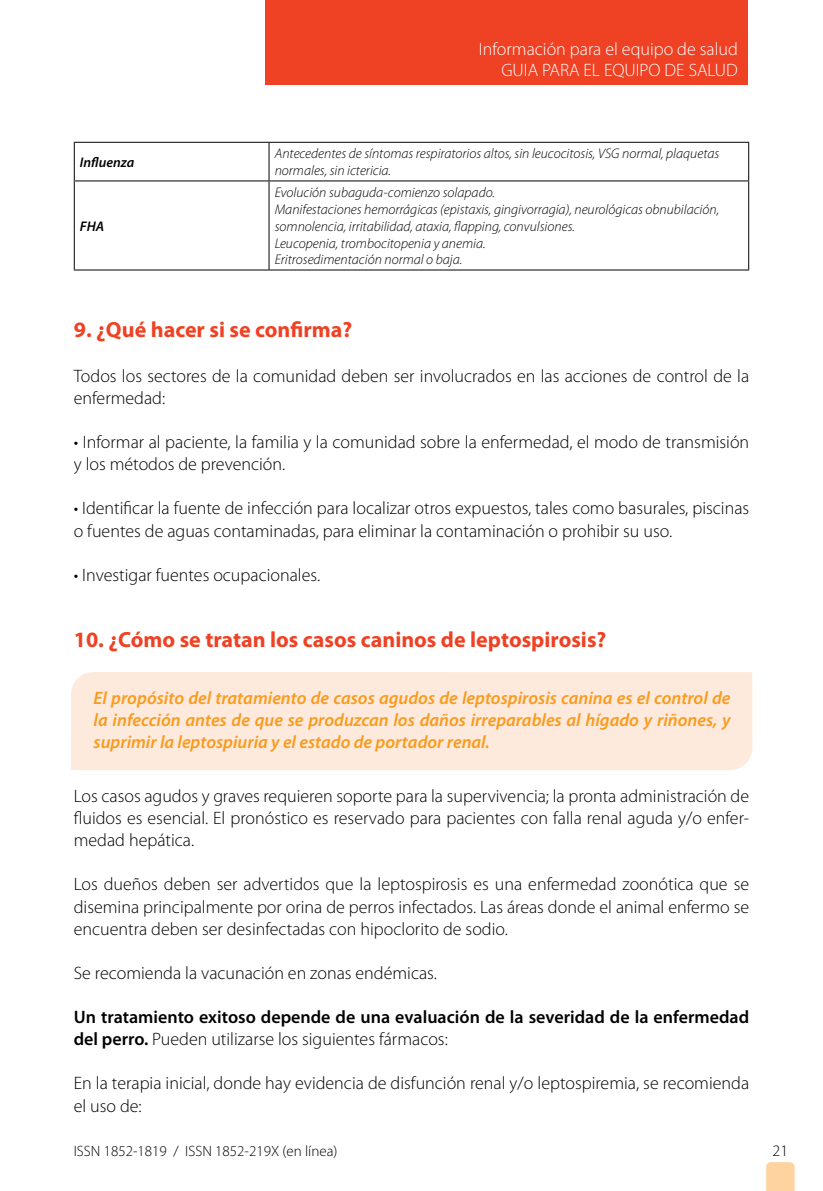
<style>
.page{position:relative;width:823px;height:1191px;background:#fff}
.page>*{position:absolute;margin:0;border:0;box-sizing:border-box;transform-origin:0 0}
.t1{font:700 22px "Myriad Pro";color:#ef4123}
.t2{font:300 18px/22.2px "Myriad Pro";color:#000}
.t3{font:italic 600 18px/22px "Myriad Pro";color:#f99b1c;text-align:justify}
.t4{font:600 18px/22.2px "Myriad Pro";color:#000}
.t5{font:300 18px/21.6px "Myriad Pro";color:#fff;text-align:right}
.t6{font:300 16px "Myriad Pro";color:#000}
.t7{font:300 15px "Myriad Pro";color:#000}
.t8{font:italic 300 14px/16.8px "Myriad Pro";color:#000}
.t9{font:italic 600 14px "Myriad Pro";color:#000}
.s1{font-weight:300}
</style>
<div class="page">
<svg style="left:766px;top:1162px;width:28px;height:29px"></svg>
<div style="left:265px;top:0;width:482px;height:85px;background:#ef4123"></div>
<hr style="left:74px;top:142px;width:195px;height:1px;background:#000">
<hr style="left:74px;top:143px;width:1px;height:37px;background:#000">
<hr style="left:269px;top:142px;width:479px;height:1px;background:#000">
<hr style="left:268px;top:143px;width:1px;height:37px;background:#000">
<hr style="left:747px;top:143px;width:1px;height:37px;background:#000">
<hr style="left:74px;top:180px;width:195px;height:1px;background:#000">
<hr style="left:74px;top:181px;width:1px;height:88px;background:#000">
<hr style="left:269px;top:180px;width:479px;height:1px;background:#000">
<hr style="left:268px;top:181px;width:1px;height:88px;background:#000">
<hr style="left:747px;top:181px;width:1px;height:88px;background:#000">
<hr style="left:74px;top:269px;width:195px;height:1px;background:#000">
<hr style="left:269px;top:269px;width:479px;height:1px;background:#000">
<div style="left:71px;top:672px;width:681px;height:98px;background:#fee9dd"></div>
<p class="t5" style="left:478px;top:38px;width:260px">Información para el equipo de salud<br>GUIA PARA EL EQUIPO DE SALUD</p>
<p class="t9" style="left:80px;top:154px;width:56px">Influenza</p>
<p class="t8" style="left:274px;top:146px;width:446px">Antecedentes de síntomas respiratorios altos, sin leucocitosis, VSG normal, plaquetas normales, sin ictericia.</p>
<p class="t9" style="left:80px;top:218px;width:26px">FHA</p>
<p class="t8" style="left:274px;top:184px;width:446px">Evolución subaguda-comienzo solapado.<br>Manifestaciones hemorrágicas (epistaxis, gingivorragia), neurológicas obnubilación, somnolencia, irritabilidad, ataxia, flapping, convulsiones.<br>Leucopenia, trombocitopenia y anemia.<br>Eritrosedimentación normal o baja.</p>
<p class="t1" style="left:74px;top:318px;width:280px">9. ¿Qué hacer si se confirma?</p>
<p class="t2" style="left:74px;top:365px;width:676px">Todos los sectores de la comunidad deben ser involucrados en las acciones de control de la enfermedad:</p>
<p class="t2" style="left:74px;top:431px;width:676px">• Informar al paciente, la familia y la comunidad sobre la enfermedad, el modo de transmisión y los métodos de prevención.</p>
<p class="t2" style="left:74px;top:497px;width:676px">• Identificar la fuente de infección para localizar otros expuestos, tales como basurales, piscinas o fuentes de aguas contaminadas, para eliminar la contaminación o prohibir su uso.</p>
<p class="t2" style="left:74px;top:564px;width:248px">• Investigar fuentes ocupacionales.</p>
<p class="t1" style="left:74px;top:627px;width:533px">10. ¿Cómo se tratan los casos caninos de leptospirosis?</p>
<p class="t3" style="left:94px;top:687px;width:638px">El propósito del tratamiento de casos agudos de leptospirosis canina es el control de la infección antes de que se produzcan los daños irreparables al hígado y riñones, y suprimir la leptospiuria y el estado de portador renal.</p>
<p class="t2" style="left:74px;top:785px;width:676px;text-align:justify">Los casos agudos y graves requieren soporte para la supervivencia; la pronta administración de fluidos es esencial. El pronóstico es reservado para pacientes con falla renal aguda y/o enfer&shy;medad hepática.</p>
<p class="t2" style="left:74px;top:873px;width:676px;text-align:justify">Los dueños deben ser advertidos que la leptospirosis es una enfermedad zoonótica que se disemina principalmente por orina de perros infectados. Las áreas donde el animal enfermo se encuentra deben ser desinfectadas con hipoclorito de sodio.</p>
<p class="t2" style="left:74px;top:962px;width:364px">Se recomienda la vacunación en zonas endémicas.</p>
<p class="t4" style="left:74px;top:1006px;width:676px">Un tratamiento exitoso depende de una evaluación de la severidad de la enfermedad del perro. <span class="s1">Pueden utilizarse los siguientes fármacos:</span></p>
<p class="t2" style="left:74px;top:1072px;width:676px">En la terapia inicial, donde hay evidencia de disfunción renal y/o leptospiremia, se recomienda el uso de:</p>
<p class="t7" style="left:74px;top:1143px;width:265px">ISSN 1852-1819 / ISSN 1852-219X (en línea)</p>
<p class="t6" style="left:772px;top:1141px;width:17px">21</p>
</div>
